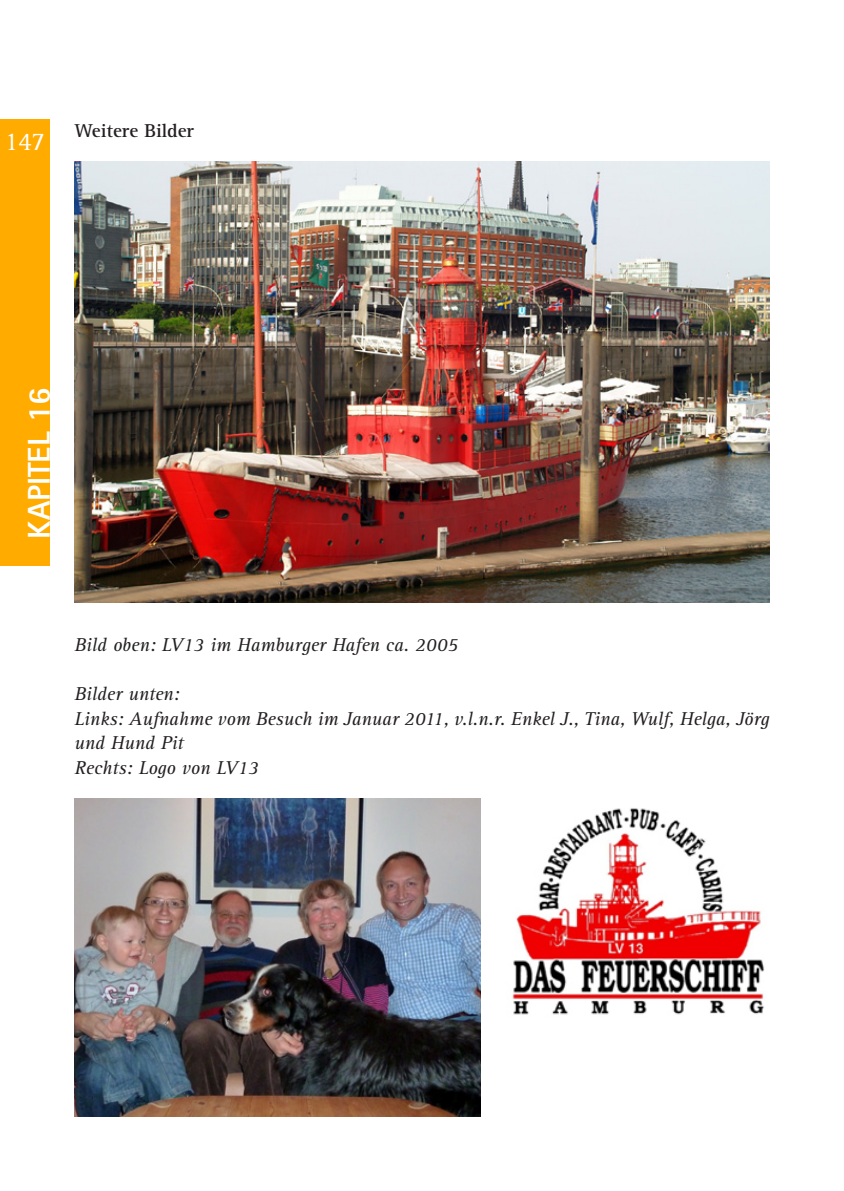
<style>
.page{position:relative;width:844px;height:1191px;background:#fff}
.page>*{position:absolute;margin:0;border:0;box-sizing:border-box;transform-origin:0 0}
.Kapitel{font:800 31.5px "Rotis Sans Serif Std";color:#fff}
.t1{font:26.25px "Rotis Serif Std";color:#fff}
.Fließtext{font:italic 19.25px/24.5px "Rotis Serif Std";color:#231f20}
.Fließtext-2{font:700 19.25px "Rotis Serif Std";color:#231f20}
</style>
<div class="page">
<div style="left:0;top:119px;width:50px;height:446px;background:#ffab00"></div>
<img style="left:74px;top:161px;width:695px;height:441px">
<img style="left:74px;top:798px;width:406px;height:318px">
<img style="left:512px;top:808px;width:253px;height:207px">
<h2 class="t1" style="left:4px;top:126px;width:42px">147</h2>
<p class="Fließtext-2" style="left:74px;top:119px;width:121px">Weitere Bilder</p>
<p class="Kapitel" style="left:19px;top:538px;width:153px;rotate:-90deg">KAPITEL 16</p>
<p class="Fließtext" style="left:74px;top:633px;width:385px">Bild oben: LV13 im Hamburger Hafen ca. 2005</p>
<p class="Fließtext" style="left:74px;top:682px;width:107px">Bilder unten:</p>
<p class="Fließtext" style="left:74px;top:707px;width:696px">Links: Aufnahme vom Besuch im Januar 2011, v.l.n.r. Enkel J., Tina, Wulf, Helga, Jörg und Hund Pit</p>
<p class="Fließtext" style="left:74px;top:756px;width:186px">Rechts: Logo von LV13</p>
</div>
